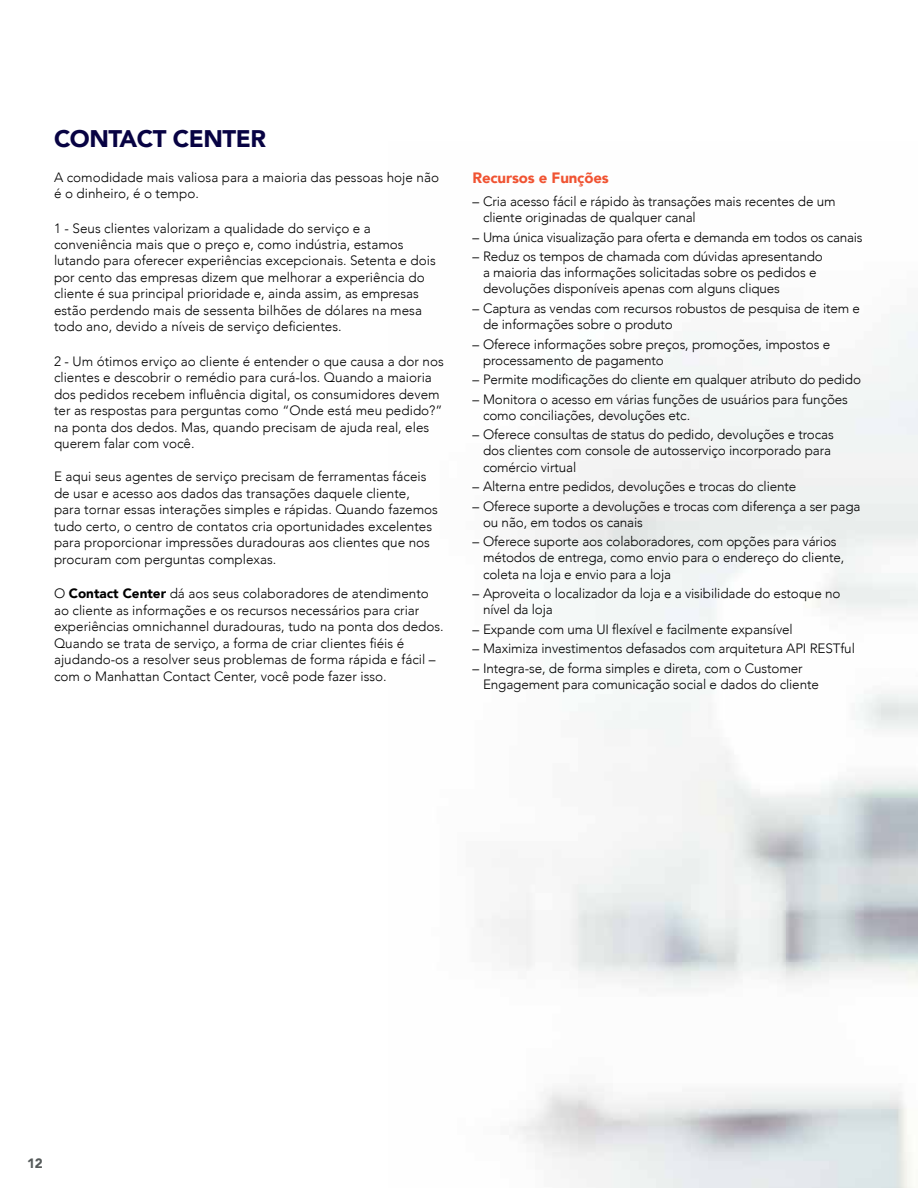
<style>
.page{position:relative;width:918px;height:1188px;background:#fff}
.page>*{position:absolute;margin:0;border:0;box-sizing:border-box;transform-origin:0 0}
.t1{font:900 24px "Avenir";letter-spacing:-.02em;color:#080343}
.t2{font:900 15px "Avenir";letter-spacing:-.01em;color:#f05332}
.t3{font:300 13.5px/16.5px "Avenir";letter-spacing:-.01em;color:#000}
.t4{font:900 13.5px "Avenir";color:#545959}
.s1{font-weight:900}
</style>
<div class="page">
<h1 class="t1" style="left:54px;top:118px;width:213px">CONTACT CENTER</h1>
<p class="t3" style="left:54px;top:169px;width:387px">A comodidade mais valiosa para a maioria das pessoas hoje não é o dinheiro, é o tempo.</p>
<p class="t3" style="left:54px;top:220px;width:383px">1 - Seus clientes valorizam a qualidade do serviço e a conveniência mais que o preço e, como indústria, estamos lutando para oferecer experiências excepcionais. Setenta e dois por cento das empresas dizem que melhorar a experiência do cliente é sua principal prioridade e, ainda assim, as empresas estão perdendo mais de sessenta bilhões de dólares na mesa todo ano, devido a níveis de serviço deficientes.</p>
<p class="t3" style="left:54px;top:353px;width:391px">2 - Um ótimos erviço ao cliente é entender o que causa a dor nos clientes e descobrir o remédio para curá-los. Quando a maioria dos pedidos recebem influência digital, os consumidores devem ter as respostas para perguntas como “Onde está meu pedido?” na ponta dos dedos. Mas, quando precisam de ajuda real, eles querem falar com você.</p>
<p class="t3" style="left:54px;top:469px;width:385px">E aqui seus agentes de serviço precisam de ferramentas fáceis de usar e acesso aos dados das transações daquele cliente, para tornar essas interações simples e rápidas. Quando fazemos tudo certo, o centro de contatos cria oportunidades excelentes para proporcionar impressões duradouras aos clientes que nos procuram com perguntas complexas.</p>
<p class="t3" style="left:54px;top:586px;width:391px">O <span class="s1">Contact Center</span> dá aos seus colaboradores de atendimento ao cliente as informações e os recursos necessários para criar experiências omnichannel duradouras, tudo na ponta dos dedos.<br>Quando se trata de serviço, a forma de criar clientes fiéis é ajudando-os a resolver seus problemas de forma rápida e fácil – com o Manhattan Contact Center, você pode fazer isso.</p>
<p class="t2" style="left:472px;top:165px;width:138px">Recursos e Funções</p>
<p class="t3" style="left:483px;top:193px;width:354px;text-indent:-11px">– Cria acesso fácil e rápido às transações mais recentes de um cliente originadas de qualquer canal</p>
<p class="t3" style="left:472px;top:229px;width:392px">– Uma única visualização para oferta e demanda em todos os canais</p>
<p class="t3" style="left:483px;top:248px;width:341px;text-indent:-11px">– Reduz os tempos de chamada com dúvidas apresentando a maioria das informações solicitadas sobre os pedidos e devoluções disponíveis apenas com alguns cliques</p>
<p class="t3" style="left:483px;top:300px;width:379px;text-indent:-11px">– Captura as vendas com recursos robustos de pesquisa de item e de informações sobre o produto</p>
<p class="t3" style="left:483px;top:336px;width:349px;text-indent:-11px">– Oferece informações sobre preços, promoções, impostos e processamento de pagamento</p>
<p class="t3" style="left:472px;top:371px;width:390px">– Permite modificações do cliente em qualquer atributo do pedido</p>
<p class="t3" style="left:483px;top:391px;width:367px;text-indent:-11px">– Monitora o acesso em várias funções de usuários para funções como conciliações, devoluções etc.</p>
<p class="t3" style="left:483px;top:426px;width:352px;text-indent:-11px">– Oferece consultas de status do pedido, devoluções e trocas dos clientes com console de autosserviço incorporado para comércio virtual</p>
<p class="t3" style="left:472px;top:478px;width:325px">– Alterna entre pedidos, devoluções e trocas do cliente</p>
<p class="t3" style="left:483px;top:498px;width:379px;text-indent:-11px">– Oferece suporte a devoluções e trocas com diferença a ser paga ou não, em todos os canais</p>
<p class="t3" style="left:483px;top:533px;width:363px;text-indent:-11px">– Oferece suporte aos colaboradores, com opções para vários métodos de entrega, como envio para o endereço do cliente, coleta na loja e envio para a loja</p>
<p class="t3" style="left:483px;top:585px;width:359px;text-indent:-11px">– Aproveita o localizador da loja e a visibilidade do estoque no nível da loja</p>
<p class="t3" style="left:472px;top:621px;width:322px">– Expande com uma UI flexível e facilmente expansível</p>
<p class="t3" style="left:472px;top:640px;width:384px">– Maximiza investimentos defasados com arquitetura API RESTful</p>
<p class="t3" style="left:483px;top:660px;width:337px;text-indent:-11px">– Integra-se, de forma simples e direta, com o Customer<br>Engagement para comunicação social e dados do cliente</p>
<p class="t4" style="left:27px;top:1152px;width:17px">12</p>
</div>
